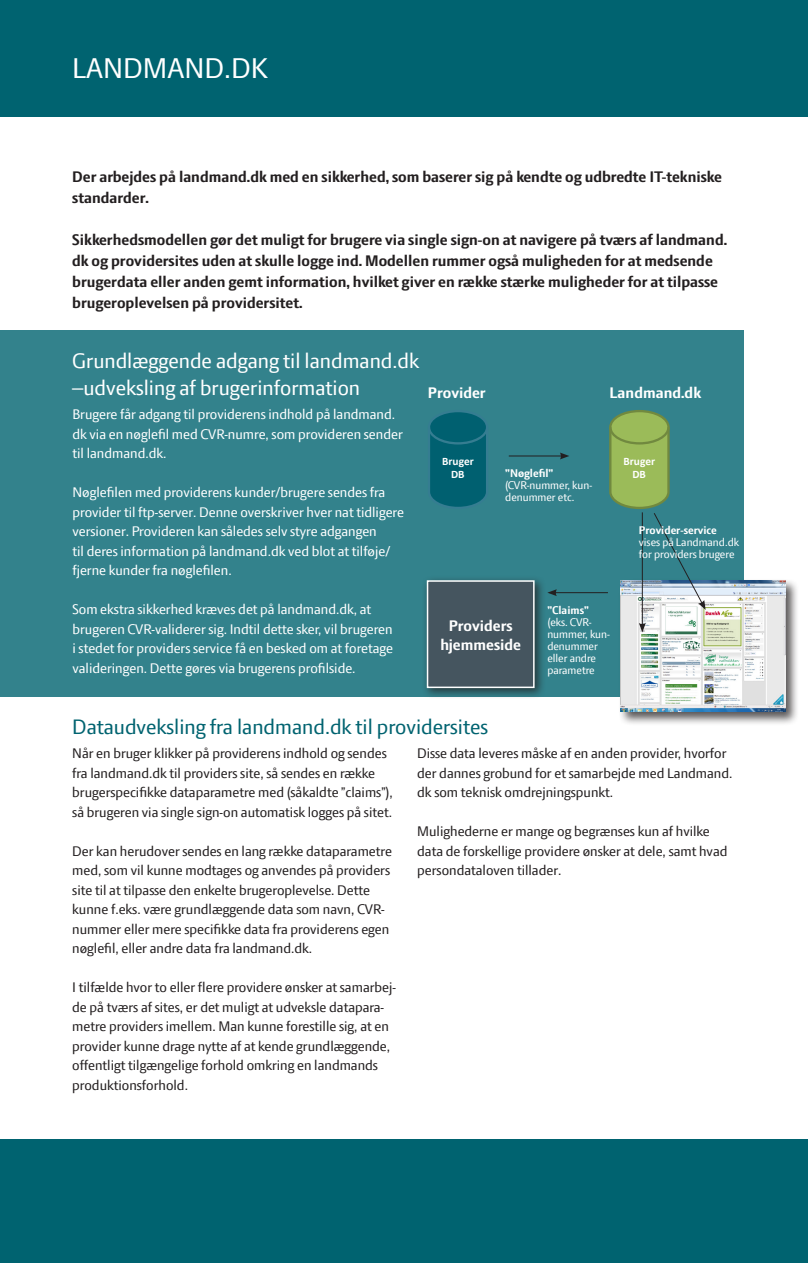
<style>
.page{position:relative;width:808px;height:1263px;background:#fff}
.page>*{position:absolute;margin:0;border:0;box-sizing:border-box;transform-origin:0 0}
.t1{font:30.75px "LF Press Sans";color:#fff}
.Mellemoverskrift{font:22.5px/27px "LF Press Sans";color:#fff}
.Mellemoverskrift-2{font:22.5px "LF Press Sans";color:#006370}
.t2{font:700 16.5px/21px "LF Press Sans";color:#231f20}
.Mellemoverskrift-3{font:700 16.5px/19.5px "LF Press Sans";color:#fff;text-align:center}
.t3{font:15px/19.5px "LF Press Sans";color:#231f20}
.t4{font:15px/19.5px "LF Press Sans";color:#fff}
.Brødtekst{font:12px/12px "LF Press Sans";color:#fff}
.Brødtekst-2{font:700 12px "LF Press Sans";color:#fff}
.t5{font:700 11.4px/13.6px "Calibri";letter-spacing:.005em;color:#fff;text-align:center}
</style>
<div class="page">
<div style="left:0;top:0;width:808px;height:117px;background:#006370"></div>
<div style="left:0;top:1140px;width:808px;height:123px;background:#006370"></div>
<div style="left:0;top:330px;width:744px;height:366px;background:#33828c"></div>
<div style="left:618px;top:578px;width:181px;height:148px;background:#231f20;opacity:.75"></div>
<img style="left:621px;top:580px;width:164px;height:132px">
<hr style="left:509px;top:456px;width:53px;height:1px;background:#231f20">
<svg style="left:560px;top:452px;width:9px;height:7px"></svg>
<hr style="left:554px;top:592px;width:54px;height:1px;background:#231f20">
<svg style="left:547px;top:589px;width:10px;height:7px"></svg>
<hr style="left:642px;top:512px;width:1px;height:113px;background:#231f20">
<svg style="left:639px;top:623px;width:7px;height:9px"></svg>
<div style="left:421px;top:575px;width:125px;height:124px;background:#231f20;opacity:.75"></div>
<div style="left:427px;top:581px;width:107px;height:106px;background:#45555f"></div>
<div style="left:427px;top:580px;width:108px;height:108px;border:2px solid #fff"></div>
<svg style="left:430px;top:412px;width:56px;height:95px;background:#056373"></svg>
<svg style="left:609px;top:410px;width:97px;height:200px"></svg>
<h1 class="t1" style="left:72px;top:51px;width:197px">LANDMAND.DK</h1>
<p class="t2" style="left:72px;top:167px;width:651px">Der arbejdes på landmand.dk med en sikkerhed, som baserer sig på kendte og udbredte IT-tekniske standarder.</p>
<p class="t2" style="left:72px;top:230px;width:656px">Sikkerhedsmodellen gør det muligt for brugere via single sign-on at navigere på tværs af landmand. dk og providersites uden at skulle logge ind. Modellen rummer også muligheden for at medsende brugerdata eller anden gemt information, hvilket giver en række stærke muligheder for at tilpasse brugeroplevelsen på providersitet.</p>
<p class="Mellemoverskrift" style="left:72px;top:347px;width:348px">Grundlæggende adgang til landmand.dk –udveksling af brugerinformation</p>
<p class="t4" style="left:72px;top:405px;width:332px">Brugere får adgang til providerens indhold på landmand. dk via en nøglefil med CVR-numre, som provideren sender til landmand.dk.</p>
<p class="t4" style="left:72px;top:483px;width:333px">Nøglefilen med providerens kunder/brugere sendes fra provider til ftp-server. Denne overskriver hver nat tidligere versioner. Provideren kan således selv styre adgangen<br>til deres information på landmand.dk ved blot at tilføje/ fjerne kunder fra nøglefilen.</p>
<p class="t4" style="left:72px;top:600px;width:322px">Som ekstra sikkerhed kræves det på landmand.dk, at brugeren CVR-validerer sig. Indtil dette sker, vil brugeren i stedet for providers service få en besked om at foretage valideringen. Dette gøres via brugerens profilside.</p>
<p class="Mellemoverskrift-3" style="left:428px;top:382px;width:59px">Provider</p>
<p class="Mellemoverskrift-3" style="left:610px;top:382px;width:93px">Landmand.dk</p>
<p class="t5" style="left:442px;top:454px;width:33px">Bruger<br>DB</p>
<p class="t5" style="left:623px;top:454px;width:33px">Bruger<br>DB</p>
<p class="Brødtekst-2" style="left:505px;top:466px;width:49px">”Nøglefil”</p>
<p class="Brødtekst" style="left:505px;top:479px;width:88px">(CVR-nummer, kun&shy;denummer etc.</p>
<p class="Mellemoverskrift-3" style="left:440px;top:615px;width:82px">Providers hjemmeside</p>
<p class="Brødtekst-2" style="left:547px;top:603px;width:43px">”Claims”</p>
<p class="Brødtekst" style="left:547px;top:616px;width:64px">(eks. CVR&shy;nummer, kun&shy;denummer eller andre</p>
<p class="Brødtekst" style="left:547px;top:664px;width:49px">parametre</p>
<p class="Brødtekst-2" style="left:639px;top:523px;width:79px">Provider-service</p>
<p class="Brødtekst" style="left:639px;top:535px;width:102px">vises på Landmand.dk</p>
<p class="Brødtekst" style="left:639px;top:547px;width:97px">for providers brugere</p>
<p class="Mellemoverskrift-2" style="left:72px;top:714px;width:417px">Dataudveksling fra landmand.dk til providersites</p>
<p class="t3" style="left:72px;top:743px;width:322px">Når en bruger klikker på providerens indhold og sendes fra landmand.dk til providers site, så sendes en række brugerspecifikke dataparametre med (såkaldte ”claims”), så brugeren via single sign-on automatisk logges på sitet.</p>
<p class="t3" style="left:72px;top:841px;width:321px">Der kan herudover sendes en lang række dataparametre med, som vil kunne modtages og anvendes på providers site til at tilpasse den enkelte brugeroplevelse. Dette kunne f.eks. være grundlæggende data som navn, CVR&shy;nummer eller mere specifikke data fra providerens egen nøglefil, eller andre data fra landmand.dk.</p>
<p class="t3" style="left:72px;top:977px;width:325px">I tilfælde hvor to eller flere providere ønsker at samarbej&shy;de på tværs af sites, er det muligt at udveksle datapara&shy;metre providers imellem. Man kunne forestille sig, at en provider kunne drage nytte af at kende grundlæggende, offentligt tilgængelige forhold omkring en landmands produktionsforhold.</p>
<p class="t3" style="left:417px;top:743px;width:317px">Disse data leveres måske af en anden provider, hvorfor der dannes grobund for et samarbejde med Landmand. dk som teknisk omdrejningspunkt.</p>
<p class="t3" style="left:417px;top:821px;width:312px">Mulighederne er mange og begrænses kun af hvilke data de forskellige providere ønsker at dele, samt hvad persondataloven tillader.</p>
</div>
